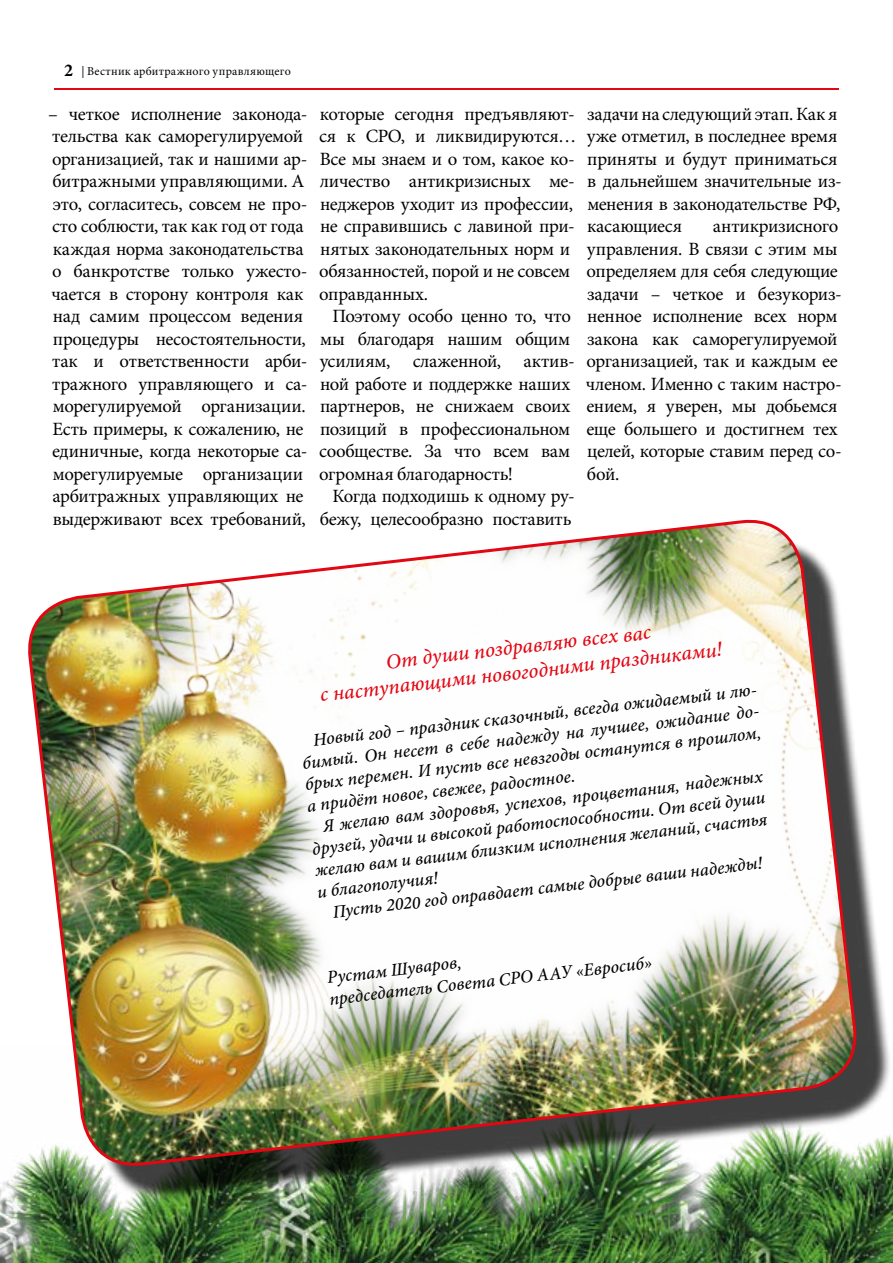
<style>
.page{position:relative;width:893px;height:1263px;background:#fff}
.page>*{position:absolute;margin:0;border:0;box-sizing:border-box;transform-origin:0 0}
.t1{font:italic 500 21px/25.2px "Minion Pro";color:#e30613;text-align:center}
.t2{font:18.75px/22.5px "Minion Pro";letter-spacing:-.015em;color:#000}
.t3{font:italic 500 18px/21.9px "Minion Pro";color:#000}
.t4{font:12px "Minion Pro";letter-spacing:.025em;color:#000}
.s1{font-weight:700;font-size:18px}
</style>
<div class="page">
<hr style="left:54px;top:88px;width:785px;height:1px;background:#e30613">
<img style="left:0;top:1138px;width:893px;height:125px">
<div style="left:47px;top:539px;width:845px;height:662px;background:#000;opacity:.75"></div>
<img style="left:24px;top:519px;width:837px;height:651px">
<p class="t4" style="left:64px;top:63px;width:228px"><span class="s1">2</span> | Вестник арбитражного управляющего</p>
<p class="t2" style="left:48px;top:103px;width:261px">– четкое исполнение законода&shy;тельства как саморегулируемой организацией, так и нашими ар&shy;битражными управляющими. А это, согласитесь, совсем не про&shy;сто соблюсти, так как год от года каждая норма законодательства о банкротстве только ужесто&shy;чается в сторону контроля как над самим процессом ведения процедуры несостоятельности, так и ответственности арби&shy;тражного управляющего и са&shy;морегулируемой организации.<br>Есть примеры, к сожалению, не единичные, когда некоторые са&shy;морегулируемые организации арбитражных управляющих не выдерживают всех требований,</p>
<p class="t2" style="left:319px;top:103px;width:259px">которые сегодня предъявляют&shy;ся к СРО, и ликвидируются…<br>Все мы знаем и о том, какое ко&shy;личество антикризисных ме&shy;неджеров уходит из профессии, не справившись с лавиной при&shy;нятых законодательных норм и обязанностей, порой и не совсем оправданных.</p>
<p class="t2" style="left:319px;top:305px;width:257px;text-indent:13px">Поэтому особо ценно то, что мы благодаря нашим общим усилиям, слаженной, актив&shy;ной работе и поддержке наших партнеров, не снижаем своих позиций в профессиональном сообществе. За что всем вам огромная благодарность!</p>
<p class="t2" style="left:320px;top:485px;width:257px;text-align:right">Когда подходишь к одному ру&shy;бежу, целесообразно поставить</p>
<p class="t2" style="left:587px;top:103px;width:256px">задачи на следующий этап. Как я уже отметил, в последнее время приняты и будут приниматься в дальнейшем значительные из&shy;менения в законодательстве РФ, касающиеся</p>
<p class="t2" style="left:586px;top:215px;width:258px;text-indent:127px">антикризисного управления. В связи с этим мы определяем для себя следующие задачи – четкое и безукориз&shy;ненное исполнение всех норм закона как саморегулируемой организацией, так и каждым ее членом. Именно с таким настро&shy;ением, я уверен, мы добьемся еще большего и достигнем тех целей, которые ставим перед со&shy;бой.</p>
<p class="t1" style="left:316px;top:655px;width:406px;rotate:-6deg">От души поздравляю всех вас<br>с наступающими новогодними праздниками!</p>
<p class="t3" style="left:299px;top:728px;width:464px;text-indent:13px;rotate:-6deg">Новый год – праздник сказочный, всегда ожидаемый и лю&shy;бимый. Он несет в себе надежду на лучшее, ожидание до&shy;брых перемен. И пусть все невзгоды останутся в прошлом, а придёт новое, свежее, радостное.</p>
<p class="t3" style="left:309px;top:814px;width:457px;text-align:justify;text-indent:13px;rotate:-6deg">Я желаю вам здоровья, успехов, процветания, надежных друзей, удачи и высокой работоспособности. От всей души желаю вам и вашим близким исполнения желаний, счастья</p>
<p class="t3" style="left:329px;top:880px;width:434px;line-height:20.1px;text-indent:-13px;rotate:-6deg">и благополучия!<br>Пусть 2020 год оправдает самые добрые ваши надежды!</p>
<p class="t3" style="left:326px;top:966px;width:326px;line-height:21px;rotate:-6deg">Рустам Шуваров,<br>председатель Совета СРО ААУ «Евросиб»</p>
</div>
